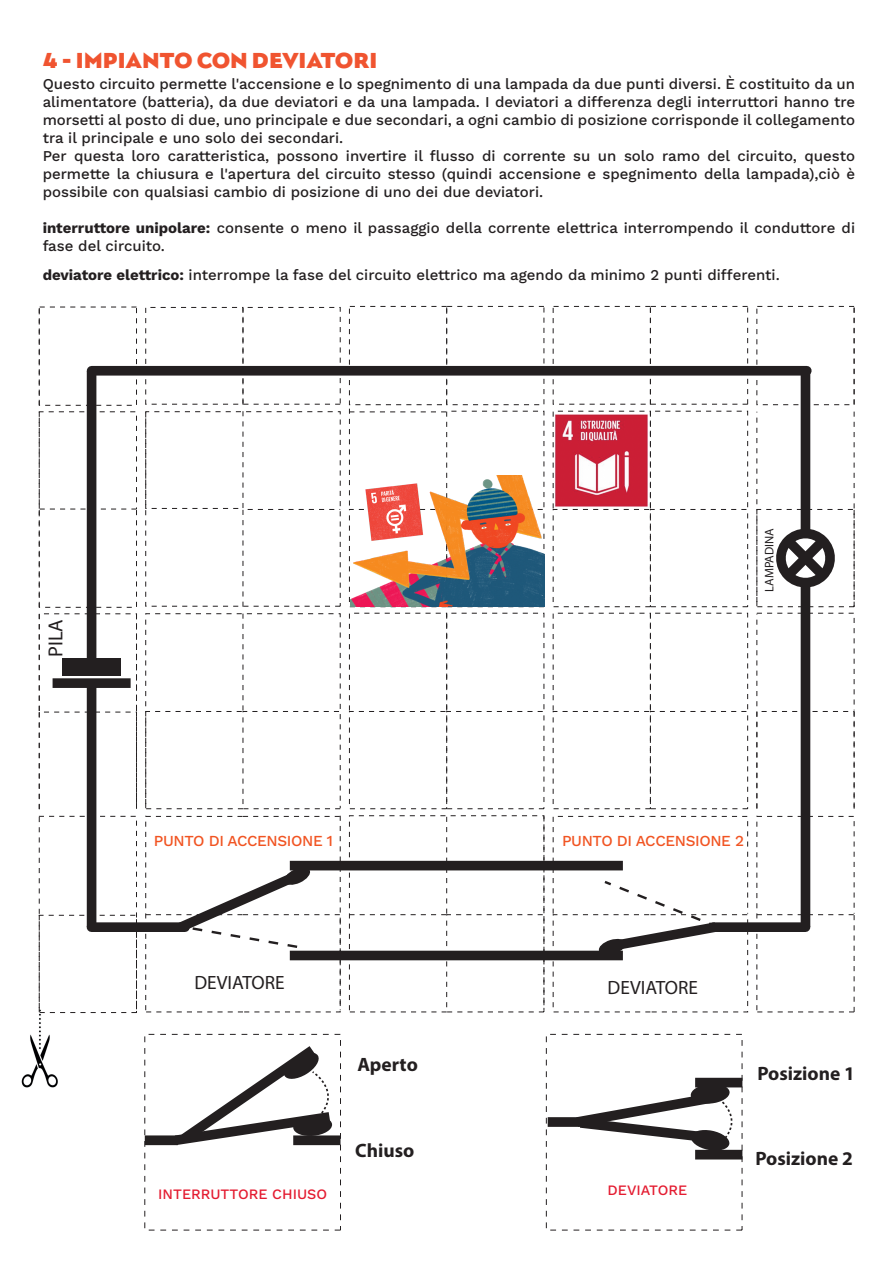
<style>
.page{position:relative;width:893px;height:1263px;background:#fff}
.page>*{position:absolute;margin:0;border:0;box-sizing:border-box;transform-origin:0 0}
.t1{font:22.5px "Ahoj";color:#f05430}
.t2{font:20.4px "Myriad Pro";color:#231f20}
.t3{font:700 19.35px "Myriad Pro";color:#231f20}
.t4{font:19.2px "Myriad Pro";color:#231f20}
.t5{font:500 15.3px "Work Sans";letter-spacing:-.025em;color:#f15422}
.t6{font:500 15px/18px "Work Sans";color:#231f20}
.t7{font:500 14.4px "Work Sans";color:#e41c31}
.t8{font:12.45px "Myriad Pro";color:#231f20}
.s1{font-weight:700}
</style>
<div class="page">
<img style="left:21px;top:1013px;width:37px;height:75px">
<img style="left:555px;top:414px;width:94px;height:93px">
<svg style="left:38px;top:815px;width:99px;height:197px"></svg>
<svg style="left:39px;top:711px;width:1px;height:98px"></svg>
<div style="left:39px;top:613px;width:98px;height:98px;border:1px dashed #231f20"></div>
<svg style="left:39px;top:509px;width:1px;height:98px"></svg>
<div style="left:39px;top:411px;width:98px;height:98px;border:1px dashed #231f20"></div>
<svg style="left:39px;top:307px;width:98px;height:98px"></svg>
<div style="left:145px;top:711px;width:98px;height:98px;border:1px dashed #231f20"></div>
<svg style="left:243px;top:613px;width:1px;height:97px"></svg>
<div style="left:145px;top:307px;width:98px;height:98px;border:1px dashed #231f20"></div>
<svg style="left:349px;top:1011px;width:98px;height:1px"></svg>
<svg style="left:543px;top:816px;width:1px;height:98px"></svg>
<svg style="left:349px;top:816px;width:98px;height:99px"></svg>
<div style="left:349px;top:711px;width:98px;height:98px;border:1px dashed #231f20"></div>
<svg style="left:349px;top:306px;width:195px;height:1px"></svg>
<div style="left:650px;top:711px;width:98px;height:98px;border:1px dashed #231f20"></div>
<div style="left:553px;top:711px;width:98px;height:98px;border:1px dashed #231f20"></div>
<div style="left:650px;top:509px;width:98px;height:98px;border:1px dashed #231f20"></div>
<div style="left:553px;top:509px;width:98px;height:98px;border:1px dashed #231f20"></div>
<svg style="left:553px;top:306px;width:195px;height:99px"></svg>
<svg style="left:756px;top:815px;width:99px;height:197px"></svg>
<svg style="left:757px;top:306px;width:98px;height:99px"></svg>
<div style="left:91px;top:922px;width:94px;height:10px;background:#231f20"></div>
<div style="left:801px;top:583px;width:9px;height:344px;background:#231f20"></div>
<div style="left:713px;top:922px;width:92px;height:10px;background:#231f20"></div>
<div style="left:290px;top:861px;width:333px;height:9px;background:#231f20"></div>
<div style="left:290px;top:951px;width:333px;height:9px;background:#231f20"></div>
<svg style="left:552px;top:815px;width:196px;height:143px"></svg>
<svg style="left:145px;top:816px;width:196px;height:196px"></svg>
<svg style="left:756px;top:411px;width:99px;height:398px"></svg>
<div style="left:53px;top:678px;width:78px;height:10px;background:#231f20"></div>
<div style="left:62px;top:658px;width:59px;height:17px;background:#231f20"></div>
<div style="left:87px;top:687px;width:9px;height:240px;background:#231f20"></div>
<div style="left:87px;top:371px;width:9px;height:291px;background:#231f20"></div>
<div style="left:801px;top:371px;width:9px;height:162px;background:#231f20"></div>
<div style="left:92px;top:366px;width:715px;height:10px;background:#231f20"></div>
<svg style="left:146px;top:404px;width:300px;height:203px"></svg>
<div style="left:145px;top:1135px;width:33px;height:10px;background:#231f20"></div>
<svg style="left:165px;top:1046px;width:175px;height:100px"></svg>
<div style="left:548px;top:1117px;width:33px;height:10px;background:#231f20"></div>
<div style="left:695px;top:1150px;width:47px;height:9px;background:#231f20"></div>
<div style="left:695px;top:1078px;width:47px;height:9px;background:#231f20"></div>
<svg style="left:566px;top:1083px;width:177px;height:69px"></svg>
<img style="left:350px;top:475px;width:194px;height:132px">
<h1 class="t1" style="left:43px;top:46px;width:336px">4 - IMPIANTO CON DEVIATORI</h1>
<p class="t6" style="left:43px;top:74px;width:814px">Questo circuito permette l'accensione e lo spegnimento di una lampada da due punti diversi. È costituito da un alimentatore (batteria), da due deviatori e da una lampada. I deviatori a differenza degli interruttori hanno tre morsetti al posto di due, uno principale e due secondari, a ogni cambio di posizione corrisponde il collegamento tra il principale e uno solo dei secondari.<br>Per questa loro caratteristica, possono invertire il flusso di corrente su un solo ramo del circuito, questo permette la chiusura e l'apertura del circuito stesso (quindi accensione e spegnimento della lampada),ciò è possibile con qualsiasi cambio di posizione di uno dei due deviatori.</p>
<p class="t6" style="left:43px;top:218px;width:814px"><span class="s1">interruttore unipolare:</span> consente o meno il passaggio della corrente elettrica interrompendo il conduttore di fase del circuito.</p>
<p class="t6" style="left:43px;top:265px;width:739px"><span class="s1">deviatore elettrico:</span> interrompe la fase del circuito elettrico ma agendo da minimo 2 punti differenti.</p>
<h2 class="t2" style="left:43px;top:657px;width:39px;rotate:-90deg">PILA</h2>
<p class="t8" style="left:761px;top:592px;width:65px;rotate:-90deg">LAMPADINA</p>
<p class="t5" style="left:154px;top:829px;width:181px">PUNTO DI ACCENSIONE 1</p>
<p class="t5" style="left:562px;top:829px;width:184px">PUNTO DI ACCENSIONE 2</p>
<p class="t4" style="left:194px;top:971px;width:92px">DEVIATORE</p>
<p class="t4" style="left:607px;top:975px;width:92px">DEVIATORE</p>
<p class="t3" style="left:357px;top:1052px;width:62px">Aperto</p>
<p class="t7" style="left:158px;top:1183px;width:170px">INTERRUTTORE CHIUSO</p>
<p class="t3" style="left:355px;top:1137px;width:61px">Chiuso</p>
<p class="t7" style="left:607px;top:1179px;width:81px">DEVIATORE</p>
<p class="t3" style="left:757px;top:1061px;width:99px">Posizione 1</p>
<p class="t3" style="left:755px;top:1146px;width:99px">Posizione 2</p>
</div>
